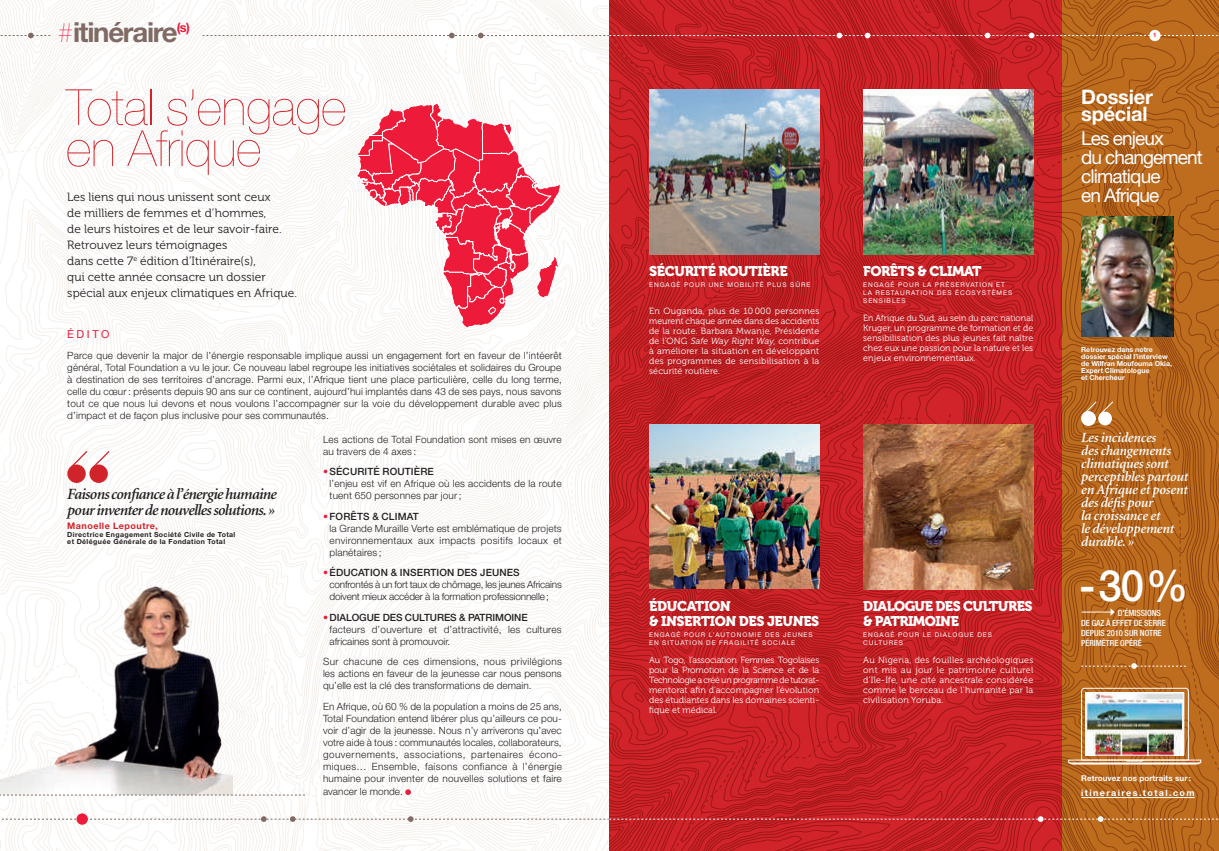
<style>
.page{position:relative;width:1219px;height:851px;background:#fff}
.page>*{position:absolute;margin:0;border:0;box-sizing:border-box;transform-origin:0 0}
.t1{font:200 50px/41px "Helvetica Neue LT Std";letter-spacing:-.005em;color:#d1232a}
.t2{font:500 43.3px "Helvetica Neue LT Std";color:#fff}
.t3{font:700 27.6px "Helvetica Neue LT Std";letter-spacing:-.045em;color:#806a63}
.t4{font:700 20px/17px "Helvetica Neue LT Std";letter-spacing:-.01em;color:#fff}
.t5{font:19px/19px "Helvetica Neue LT Std";letter-spacing:-.045em;color:#fff}
.t6{font:italic 600 15.6px/16px "Minion";letter-spacing:-.045em;color:#231f20}
.t7{font:italic 600 14px/13px "Minion";letter-spacing:-.015em;color:#fff}
.t8{font:14px/15px "Museo 900";letter-spacing:-.025em;color:#fff}
.t9{font:12px/16px "Museo 300";letter-spacing:.005em;color:#231f20}
.t10{font:11px "Helvetica Neue LT Std";letter-spacing:.235em;color:#ed1a3a}
.t11{font:300 10px/12px "Helvetica Neue LT Std";letter-spacing:.015em;color:#231f20}
.t12{font:300 10px/12px "Helvetica Neue LT Std";letter-spacing:-.02em;color:#231f20}
.t13{font:9px/10px "Museo 300";letter-spacing:.015em;color:#fff;text-align:justify}
.t14{font:700 9px "Helvetica Neue LT Std";letter-spacing:.155em;color:#fff}
.t15{font:700 9px "Helvetica Neue LT Std";letter-spacing:.055em;color:#d1232a}
.t16{font:500 condensed 8.5px/10.2px "Helvetica Neue LT Std";letter-spacing:-.005em;color:#fff}
.t17{font:700 8px "Helvetica Neue LT Std";letter-spacing:.015em;color:#fff}
.t18{font:700 7px/7px "Helvetica Neue LT Std";letter-spacing:.005em;color:#fff}
.t19{font:700 7px/7.2px "Helvetica Neue LT Std";letter-spacing:.055em;color:#231f20}
.t20{font:6.5px/8px "Helvetica Neue";letter-spacing:.145em;color:#fff}
.t21{font:700 6px "Helvetica Neue LT Std";color:#ed1a3a}
.s1{font-weight:200;color:#ed1a3a}
.s2{font-weight:500;color:#ed1a3a}
.s3{font-weight:500}
.s4{font-style:italic}
</style>
<div class="page">
<img style="left:0;top:0;width:1219px;height:851px">
<h3 class="t3" style="left:58px;top:15px;width:134px"><span class="s1">#</span>itinéraire<sup>(s)</sup></h3>
<h1 class="t1" style="left:66px;top:87px;width:282px">Total s’engage en Afrique</h1>
<p class="t9" style="left:67px;top:189px;width:231px">Les liens qui nous unissent sont ceux<br>de milliers de femmes et d’hommes,<br>de leurs histoires et de leur savoir-faire.<br>Retrouvez leurs témoignages<br>dans cette 7<sup>e</sup> édition d’Itinéraire(s),<br>qui cette année consacre un dossier spécial aux enjeux climatiques en Afrique.</p>
<p class="t10" style="left:67px;top:327px;width:44px">ÉDITO</p>
<p class="t11" style="left:67px;top:349px;width:496px;text-align:justify">Parce que devenir la major de l’énergie responsable implique aussi un engagement fort en faveur de l’intéerêt général, Total Foundation a vu le jour. Ce nouveau label regroupe les initiatives sociétales et solidaires du Groupe à destination de ses territoires d’ancrage. Parmi eux, l’Afrique tient une place particulière, celle du long terme, celle du cœur : présents depuis 90 ans sur ce continent, aujourd’hui implantés dans 43 de ses pays, nous savons tout ce que nous lui devons et nous voulons l’accompagner sur la voie du développement durable avec plus d’impact et de façon plus inclusive pour ses communautés.</p>
<p class="t11" style="left:323px;top:433px;width:240px">Les actions de Total Foundation sont mises en œuvre au travers de 4 axes :</p>
<p class="t11" style="left:330px;top:465px;width:233px;text-indent:-7px"><span class="s2">•</span> <span class="s3">SÉCURITÉ ROUTIÈRE<br></span>l’enjeu est vif en Afrique où les accidents de la route tuent 650 personnes par jour ;</p>
<p class="t11" style="left:330px;top:510px;width:234px;text-indent:-7px"><span class="s2">•</span> <span class="s3">FORÊTS &amp; CLIMAT<br></span>la Grande Muraille Verte est emblématique de projets environnementaux aux impacts positifs locaux et planétaires ;</p>
<p class="t12" style="left:330px;top:566px;width:234px;text-indent:-7px"><span class="s2">•</span> <span class="s3">ÉDUCATION &amp; INSERTION DES JEUNES </span>confrontés à un fort taux de chômage, les jeunes Africains doivent mieux accéder à la formation professionnelle;</p>
<p class="t11" style="left:330px;top:611px;width:234px;text-indent:-7px"><span class="s2">•</span> <span class="s3">DIALOGUE DES CULTURES &amp; PATRIMOINE </span>facteurs d’ouverture et d’attractivité, les cultures africaines sont à promouvoir.</p>
<p class="t11" style="left:323px;top:655px;width:240px;text-align:justify">Sur chacune de ces dimensions, nous privilégions les actions en faveur de la jeunesse car nous pensons qu’elle est la clé des transformations de demain.</p>
<p class="t11" style="left:323px;top:700px;width:240px;text-align:justify">En Afrique, où 60 % de la population a moins de 25 ans, Total Foundation entend libérer plus qu’ailleurs ce pou&shy;voir d’agir de la jeunesse. Nous n’y arriverons qu’avec votre aide à tous : communautés locales, collaborateurs, gouvernements, associations, partenaires écono&shy;miques… Ensemble, faisons confiance à l’énergie humaine pour inventer de nouvelles solutions et faire</p>
<p class="t11" style="left:323px;top:785px;width:81px">avancer le monde.</p>
<h3 class="t6" style="left:67px;top:486px;width:211px">Faisons confiance à l’énergie humaine pour inventer de nouvelles solutions.»</h3>
<p class="t15" style="left:67px;top:520px;width:92px">Manoelle Lepoutre,</p>
<p class="t19" style="left:67px;top:530px;width:170px">Directrice Engagement Société Civile de Total et Déléguée Générale de la Fondation Total</p>
<h3 class="t8" style="left:649px;top:263px;width:140px">SÉCURITÉ ROUTIÈRE</h3>
<p class="t20" style="left:649px;top:280px;width:163px">ENGAGÉ POUR UNE MOBILITÉ PLUS SÛRE</p>
<p class="t13" style="left:649px;top:306px;width:172px">En Ouganda, plus de 10 000 personnes meurent chaque année dans des accidents de la route. Barbara Mwanje, Présidente de l’ONG <span class="s4">Safe Way Right Way,</span> contribue à améliorer la situation en développant des programmes de sensibilisation à la sécurité routière.</p>
<h3 class="t8" style="left:863px;top:263px;width:120px">FORÊTS &amp; CLIMAT</h3>
<p class="t20" style="left:863px;top:280px;width:151px">ENGAGÉ POUR LA PRÉSERVATION ET<br>LA RESTAURATION DES ÉCOSYSTÈMES<br>SENSIBLES</p>
<p class="t13" style="left:863px;top:313px;width:172px">En Afrique du Sud, au sein du parc national Kruger, un programme de formation et de sensibilisation des plus jeunes fait naître chez eux une passion pour la nature et les enjeux environnementaux.</p>
<h3 class="t8" style="left:649px;top:598px;width:172px">ÉDUCATION<br>&amp; INSERTION DES JEUNES</h3>
<p class="t20" style="left:649px;top:630px;width:165px">ENGAGÉ POUR L’AUTONOMIE DES JEUNES<br>EN SITUATION DE FRAGILITÉ SOCIALE</p>
<p class="t13" style="left:649px;top:655px;width:172px">Au Togo, l’association Femmes Togolaises pour la Promotion de la Science et de la Technologie a créé un programme de tutorat&shy;mentorat afin d’accompagner l’évolution des étudiantes dans les domaines scienti&shy;fique et médical.</p>
<h3 class="t8" style="left:863px;top:598px;width:171px">DIALOGUE DES CULTURES &amp; PATRIMOINE</h3>
<p class="t20" style="left:863px;top:630px;width:130px">ENGAGÉ POUR LE DIALOGUE DES<br>CULTURES</p>
<p class="t13" style="left:863px;top:655px;width:172px">Au Nigeria, des fouilles archéologiques ont mis au jour le patrimoine culturel d’Ile-Ife, une cité ancestrale considérée comme le berceau de l’humanité par la civilisation Yoruba.</p>
<p class="t21" style="left:1153px;top:31px;width:5px">1</p>
<h3 class="t4" style="left:1081px;top:88px;width:73px">Dossier spécial</h3>
<h3 class="t5" style="left:1081px;top:129px;width:123px">Les enjeux<br>du changement climatique<br>en Afrique</h3>
<p class="t18" style="left:1081px;top:345px;width:92px">Retrouvez dans notre dossier spécial l’interview de Wilfran Moufouma Okia,<br>Expert Climatologue<br>et Chercheur</p>
<h3 class="t7" style="left:1081px;top:432px;width:109px">Les incidences<br>des changements climatiques sont perceptibles partout en Afrique et posent des défis pour<br>la croissance et<br>le développement durable. »</h3>
<h2 class="t2" style="left:1079px;top:559px;width:111px">-30%</h2>
<p class="t16" style="left:1081px;top:607px;width:86px;text-indent:37px">D’ÉMISSIONS<br>DE GAZ À EFFET DE SERRE<br>DEPUIS 2010 SUR NOTRE<br>PÉRIMÈTRE OPÉRÉ</p>
<p class="t17" style="left:1081px;top:773px;width:111px">Retrouvez nos portraits sur:</p>
<p class="t14" style="left:1081px;top:786px;width:115px">itineraires.total.com</p>
</div>
